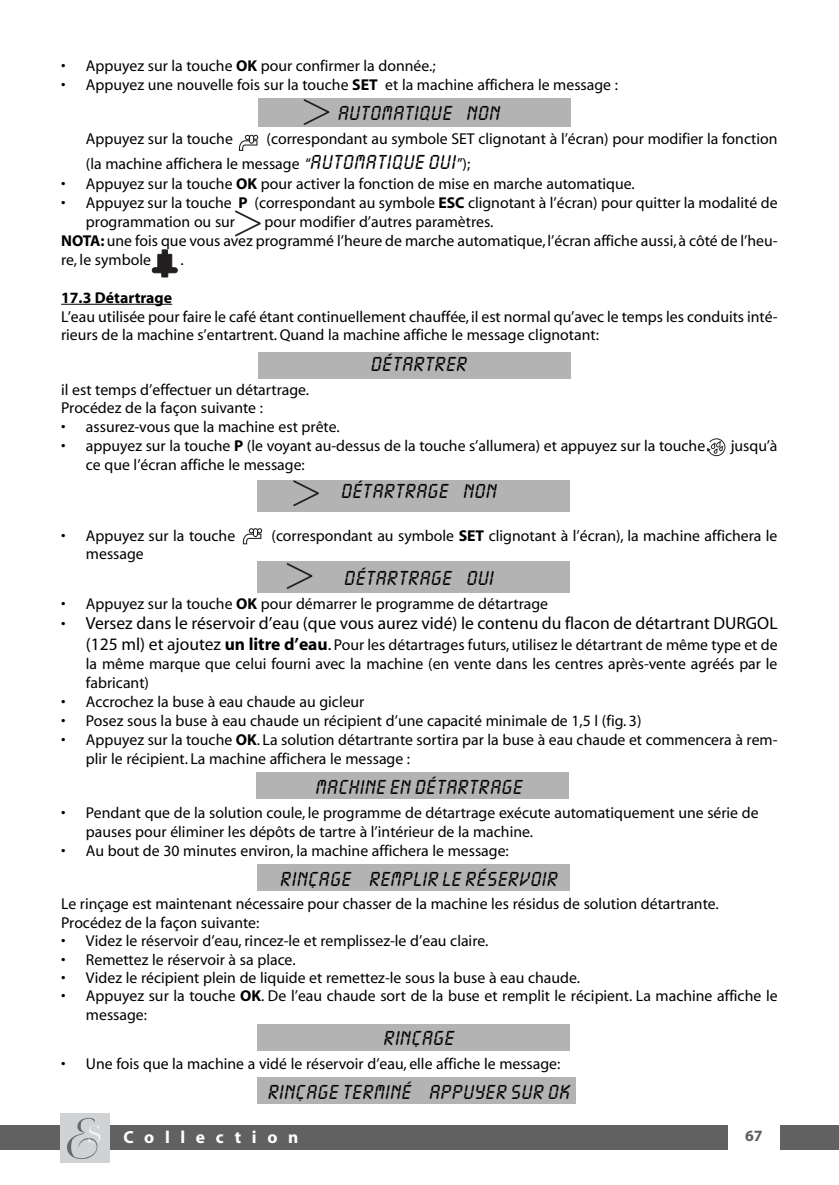
<style>
.page{position:relative;width:839px;height:1185px;background:#fff}
.page>*{position:absolute;margin:0;border:0;box-sizing:border-box;transform-origin:0 0}
.t1{font:21px "Lcd Plain";letter-spacing:.05em;color:#000}
.t2{font:17.5px "Myriad";color:#000}
.t3{font:700 17.5px "Myriad";letter-spacing:.61em;color:#fff}
.t4{font:15.75px/18.9px "Myriad";color:#000}
.t5{font:700 15.75px "Myriad";color:#000}
.t6{font:700 15.75px "Myriad";color:#5e5e5e}
.s1{font-weight:700}
.s2{font-family:"Lcd Plain";font-size:21px}
.s3{font-size:15.75px}
.s4{font-size:17.5px}
.s5{font-weight:700;font-size:17.5px}
</style>
<div class="page">
<div style="left:257px;top:1077px;width:318px;height:27px;background:#b3b3b3"></div>
<div style="left:9px;top:1125px;width:829px;height:25px;background:#616161"></div>
<div style="left:257px;top:1024px;width:313px;height:26px;background:#b3b3b3"></div>
<div style="left:257px;top:864px;width:313px;height:27px;background:#b3b3b3"></div>
<div style="left:256px;top:772px;width:313px;height:26px;background:#b3b3b3"></div>
<div style="left:257px;top:561px;width:313px;height:31px;background:#b3b3b3"></div>
<div style="left:257px;top:480px;width:313px;height:32px;background:#b3b3b3"></div>
<div style="left:258px;top:352px;width:312px;height:26px;background:#b3b3b3"></div>
<div style="left:258px;top:98px;width:312px;height:29px;background:#b3b3b3"></div>
<hr style="left:61px;top:304px;width:74px;height:1px;background:#000">
<svg style="left:135px;top:304px;width:37px;height:1px"></svg>
<div style="left:60px;top:1113px;width:49px;height:50px;background:#d1d2d4"></div>
<svg style="left:67px;top:1118px;width:33px;height:41px"></svg>
<div style="left:728px;top:1112px;width:51px;height:50px;background:#fff"></div>
<div style="left:0;top:1125px;width:20px;height:25px;background:#616161"></div>
<svg style="left:152px;top:249px;width:26px;height:28px"></svg>
<svg style="left:286px;top:563px;width:26px;height:26px"></svg>
<svg style="left:239px;top:135px;width:19px;height:16px"></svg>
<svg style="left:303px;top:99px;width:26px;height:26px"></svg>
<svg style="left:235px;top:210px;width:26px;height:26px"></svg>
<svg style="left:707px;top:438px;width:18px;height:18px"></svg>
<svg style="left:293px;top:480px;width:26px;height:26px"></svg>
<svg style="left:243px;top:528px;width:19px;height:16px"></svg>
<p class="t4" style="left:61px;top:58px;width:376px">• Appuyez sur la touche <span class="s1">OK</span> pour confirmer la donnée.;</p>
<p class="t4" style="left:61px;top:77px;width:558px">• Appuyez une nouvelle fois sur la touche <span class="s1">SET</span> et la machine affichera le message :</p>
<h1 class="t1" style="left:338px;top:101px;width:163px">AUTOMATIQUE NON</h1>
<p class="t4" style="left:86px;top:131px;width:148px">Appuyez sur la touche</p>
<p class="t4" style="left:86px;top:128px;width:693px;line-height:25.2px;text-indent:180px">(correspondant au symbole SET clignotant à l’écran) pour modifier la fonction (la machine affichera le message “<span class="s2">AUTOMATIQUE OUI</span>”);</p>
<p class="t4" style="left:61px;top:176px;width:575px">• Appuyez sur la touche <span class="s1">OK</span> pour activer la fonction de mise en marche automatique.</p>
<p class="t4" style="left:86px;top:195px;width:693px;text-indent:-25px">• Appuyez sur la touche <span class="s1">P</span> (correspondant au symbole <span class="s1">ESC</span> clignotant à l’écran) pour quitter la modalité de programmation ou sur</p>
<p class="t4" style="left:61px;top:214px;width:717px;text-indent:203px">pour modifier d’autres paramètres.<br><span class="s1">NOTA:</span>une fois que vous avez programmé l’heure de marche automatique, l’écran affiche aussi, à côté de l’heu&shy;re, le symbole</p>
<p class="t4" style="left:180px;top:251px;width:5px">.</p>
<p class="t5" style="left:61px;top:291px;width:112px">17.3 Détartrage</p>
<p class="t4" style="left:61px;top:308px;width:717px">L’eau utilisée pour faire le café étant continuellement chauffée, il est normal qu’avec le temps les conduits inté&shy;rieurs de la machine s’entartrent. Quand la machine affiche le message clignotant:</p>
<h1 class="t1" style="left:371px;top:351px;width:97px">DÉTARTRER</h1>
<p class="t4" style="left:61px;top:381px;width:249px">il est temps d’effectuer un détartrage.<br>Procédez de la façon suivante :</p>
<p class="t4" style="left:61px;top:419px;width:280px">• assurez-vous que la machine est prête.</p>
<p class="t4" style="left:61px;top:438px;width:645px">• appuyez sur la touche <span class="s1">P</span> (le voyant au-dessus de la touche s’allumera) et appuyez sur la touche</p>
<p class="t4" style="left:730px;top:438px;width:48px">jusqu’à</p>
<p class="t4" style="left:86px;top:457px;width:220px">ce que l’écran affiche le message:</p>
<h1 class="t1" style="left:341px;top:478px;width:157px">DÉTARTRAGE NON</h1>
<p class="t4" style="left:61px;top:527px;width:175px">• Appuyez sur la touche</p>
<p class="t4" style="left:271px;top:527px;width:507px">(correspondant au symbole <span class="s1">SET</span> clignotant à l’écran), la machine affichera le</p>
<p class="t4" style="left:86px;top:546px;width:59px">message</p>
<h1 class="t1" style="left:345px;top:565px;width:150px">DÉTARTRAGE OUI</h1>
<p class="t4" style="left:61px;top:595px;width:488px">• Appuyez sur la touche <span class="s1">OK</span> pour démarrer le programme de détartrage</p>
<p class="t2" style="left:61px;top:616px;width:717px"><span class="s3">•</span> Versez dans le réservoir d’eau (que vous aurez vidé) le contenu du flacon de détartrant DURGOL</p>
<p class="t4" style="left:86px;top:636px;width:692px;text-align:justify"><span class="s4">(125 ml) et ajoutez</span> <span class="s5">un litre d’eau</span><span class="s4">.</span> Pour les détartrages futurs, utilisez le détartrant de même type et de la même marque que celui fourni avec la machine (en vente dans les centres après-vente agréés par le fabricant)</p>
<p class="t4" style="left:61px;top:694px;width:305px">• Accrochez la buse à eau chaude au gicleur</p>
<p class="t4" style="left:61px;top:713px;width:581px">• Posez sous la buse à eau chaude un récipient d’une capacité minimale de 1,5 l (fig. 3)</p>
<p class="t4" style="left:86px;top:731px;width:692px;text-indent:-25px">• Appuyez sur la touche <span class="s1">OK</span>. La solution détartrante sortira par la buse à eau chaude et commencera à rem&shy;plir le récipient. La machine affichera le message :</p>
<h1 class="t1" style="left:316px;top:775px;width:208px">MACHINE EN DÉTARTRAGE</h1>
<p class="t4" style="left:86px;top:804px;width:674px;text-indent:-25px">• Pendant que de la solution coule, le programme de détartrage exécute automatiquement une série de pauses pour éliminer les dépôts de tartre à l’intérieur de la machine.</p>
<p class="t4" style="left:61px;top:842px;width:449px">• Au bout de 30 minutes environ, la machine affichera le message:</p>
<h1 class="t1" style="left:281px;top:866px;width:278px">RINÇAGE REMPLIR LE RÉSERVOIR</h1>
<p class="t4" style="left:61px;top:896px;width:659px;line-height:18.4px">Le rinçage est maintenant nécessaire pour chasser de la machine les résidus de solution détartrante.<br>Procédez de la façon suivante:</p>
<p class="t4" style="left:61px;top:932px;width:428px">• Videz le réservoir d’eau, rincez-le et remplissez-le d’eau claire.</p>
<p class="t4" style="left:61px;top:951px;width:236px">• Remettez le réservoir à sa place.</p>
<p class="t4" style="left:61px;top:969px;width:520px">• Videz le récipient plein de liquide et remettez-le sous la buse à eau chaude.</p>
<p class="t4" style="left:86px;top:988px;width:693px;line-height:18.4px;text-indent:-25px">• Appuyez sur la touche <span class="s1">OK</span>. De l’eau chaude sort de la buse et remplit le récipient. La machine affiche le message:</p>
<h1 class="t1" style="left:384px;top:1026px;width:72px">RINÇAGE</h1>
<p class="t4" style="left:61px;top:1055px;width:500px">• Une fois que la machine a vidé le réservoir d’eau, elle affiche le message:</p>
<h1 class="t1" style="left:268px;top:1080px;width:303px">RINÇAGE TERMINÉ APPUYER SUR OK</h1>
<p class="t3" style="left:123px;top:1131px;width:176px">Collection</p>
<p class="t6" style="left:744px;top:1130px;width:19px">67</p>
</div>
